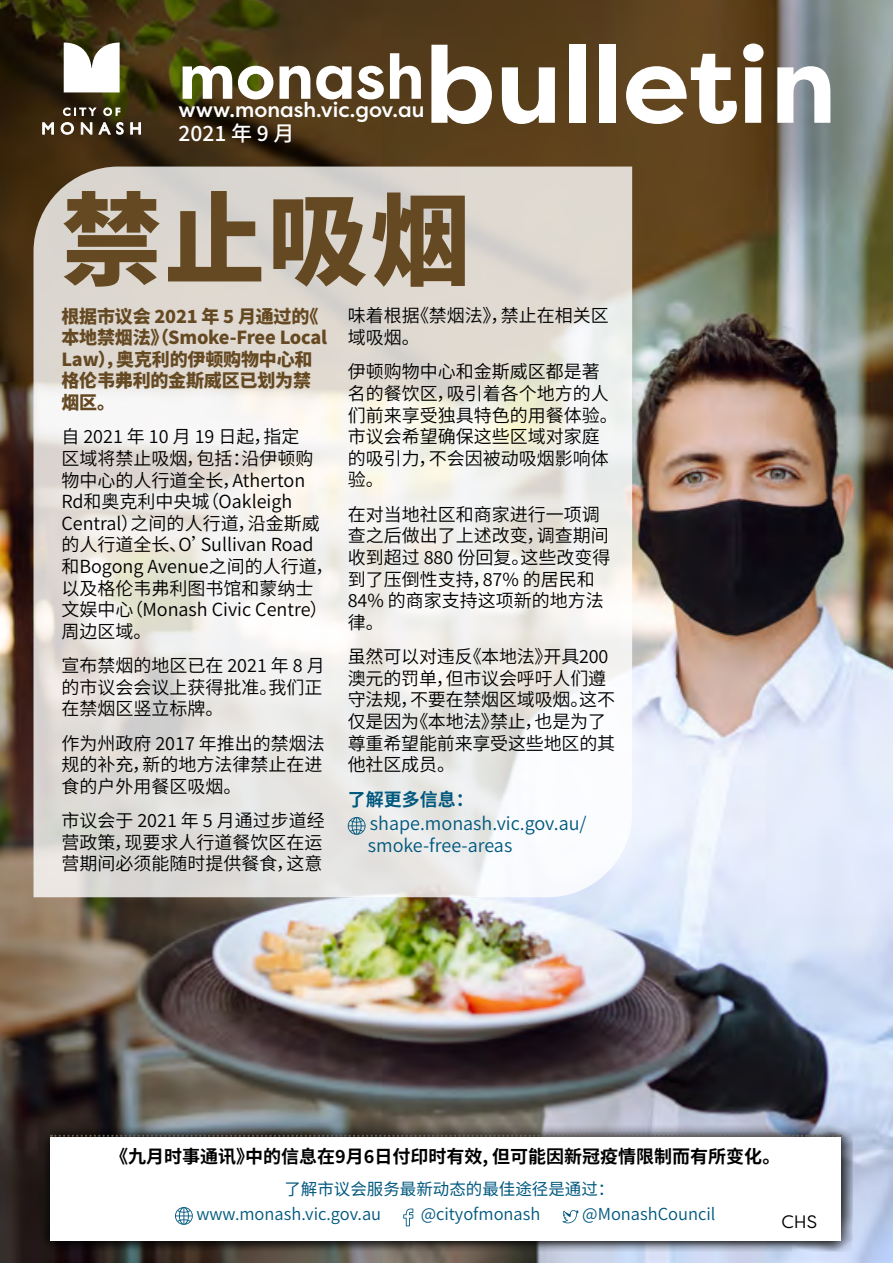
<style>
.page{position:relative;width:893px;height:1263px;background:#fff}
.page>*{position:absolute;margin:0;border:0;box-sizing:border-box;transform-origin:0 0}
.t1{font:700 108px "Filson Pro";color:#fff}
.t2{font:800 100.5px "Source Han Sans CN";color:#654922}
.t3{font:700 63px "Filson Pro";color:#fff}
.t4{font:500 21px "Filson Pro";color:#fff}
.t5{font:500 21px "Source Han Sans CN";color:#fff}
.t6{font:18px/21.6px "Source Han Sans CN";color:#000}
.t7{font:800 18px/21.6px "Source Han Sans CN";letter-spacing:-.01em;color:#654922}
.t8{font:18px/21.6px "Source Han Sans CN";color:#00587e}
.t9{font:700 18px "Source Han Sans CN";color:#000}
.t10{font:700 18px "Source Han Sans CN";color:#00587e}
.t11{font:18px "Filson Pro";color:#000}
.t12{font:16.5px "Source Han Sans CN";color:#00587e}
.t13{font:16.5px "Source Han Sans CN";color:#00587e}
</style>
<div class="page">
<img style="left:0;top:0;width:893px;height:1263px">
<svg style="left:43px;top:122px;width:11px;height:12px"></svg>
<svg style="left:61px;top:122px;width:13px;height:12px"></svg>
<svg style="left:81px;top:122px;width:11px;height:12px"></svg>
<svg style="left:98px;top:122px;width:26px;height:12px"></svg>
<svg style="left:130px;top:122px;width:11px;height:12px"></svg>
<svg style="left:63px;top:108px;width:33px;height:8px"></svg>
<svg style="left:104px;top:108px;width:16px;height:8px"></svg>
<svg style="left:64px;top:43px;width:56px;height:49px"></svg>
<div style="left:38px;top:1125px;width:813px;height:126px;background:#000;opacity:.75"></div>
<div style="left:50px;top:1137px;width:790px;height:103px;background:#fff"></div>
<svg style="left:175px;top:1207px;width:18px;height:18px"></svg>
<svg style="left:403px;top:1208px;width:10px;height:18px"></svg>
<svg style="left:562px;top:1210px;width:17px;height:13px"></svg>
<svg style="left:34px;top:167px;width:598px;height:730px"></svg>
<svg style="left:51px;top:1135px;width:790px;height:2px;background:#504b47"></svg>
<svg style="left:348px;top:817px;width:18px;height:18px"></svg>
<h3 class="t3" style="left:179px;top:37px;width:247px">monash</h3>
<p class="t4" style="left:179px;top:95px;width:247px">www.monash.vic.gov.au</p>
<p class="t5" style="left:179px;top:121px;width:118px">2021 年 9 月</p>
<h1 class="t1" style="left:425px;top:17px;width:414px">bulletin</h1>
<h2 class="t2" style="left:61px;top:184px;width:411px">禁止吸烟</h2>
<p class="t7" style="left:61px;top:305px;width:267px">根据市议会 2021 年 5 月通过的《本地禁烟法》（Smoke-Free Local<br>Law），奥克利的伊顿购物中心和格伦韦弗利的金斯威区已划为禁烟区。</p>
<p class="t6" style="left:61px;top:426px;width:274px">自 2021 年 10 月 19 日起，指定<br>区域将禁止吸烟，包括：沿伊顿购物中心的人行道全长，Atherton<br>Rd和奥克利中央城（Oakleigh<br>Central）之间的人行道，沿金斯威的人行道全长、O’Sullivan Road和Bogong Avenue之间的人行道，以及格伦韦弗利图书馆和蒙纳士文娱中心（Monash Civic Centre）周边区域。</p>
<p class="t6" style="left:61px;top:655px;width:265px">宣布禁烟的地区已在 2021 年 8 月的市议会会议上获得批准。我们正在禁烟区竖立标牌。</p>
<p class="t6" style="left:61px;top:733px;width:265px">作为州政府 2017 年推出的禁烟法规的补充，新的地方法律禁止在进食的户外用餐区吸烟。</p>
<p class="t6" style="left:61px;top:810px;width:265px">市议会于 2021 年 5 月通过步道经营政策，现要求人行道餐饮区在运营期间必须能随时提供餐食，这意</p>
<p class="t6" style="left:348px;top:305px;width:262px">味着根据《禁烟法》，禁止在相关区域吸烟。</p>
<p class="t6" style="left:348px;top:361px;width:272px">伊顿购物中心和金斯威区都是著名的餐饮区，吸引着各个地方的人们前来享受独具特色的用餐体验。市议会希望确保这些区域对家庭的吸引力，不会因被动吸烟影响体验。</p>
<p class="t6" style="left:348px;top:504px;width:264px">在对当地社区和商家进行一项调查之后做出了上述改变，调查期间收到超过 880 份回复。这些改变得到了压倒性支持，87% 的居民和<br>84% 的商家支持这项新的地方法律。</p>
<p class="t6" style="left:348px;top:646px;width:269px">虽然可以对违反《本地法》开具200澳元的罚单，但市议会呼吁人们遵守法规，不要在禁烟区域吸烟。这不仅是因为《本地法》禁止，也是为了尊重希望能前来享受这些地区的其他社区成员。</p>
<p class="t10" style="left:348px;top:789px;width:127px">了解更多信息：</p>
<p class="t8" style="left:368px;top:813px;width:220px">shape.monash.vic.gov.au/ smoke-free-areas</p>
<p class="t9" style="left:110px;top:1146px;width:672px">《九月时事通讯》中的信息在9月6日付印时有效, 但可能因新冠疫情限制而有所变化。</p>
<p class="t13" style="left:284px;top:1180px;width:332px">了解市议会服务最新动态的最佳途径是通过：</p>
<p class="t12" style="left:196px;top:1205px;width:186px">www.monash.vic.gov.au</p>
<p class="t12" style="left:421px;top:1205px;width:121px">@cityofmonash</p>
<p class="t12" style="left:582px;top:1205px;width:135px">@MonashCouncil</p>
<p class="t11" style="left:781px;top:1210px;width:37px">CHS</p>
</div>
